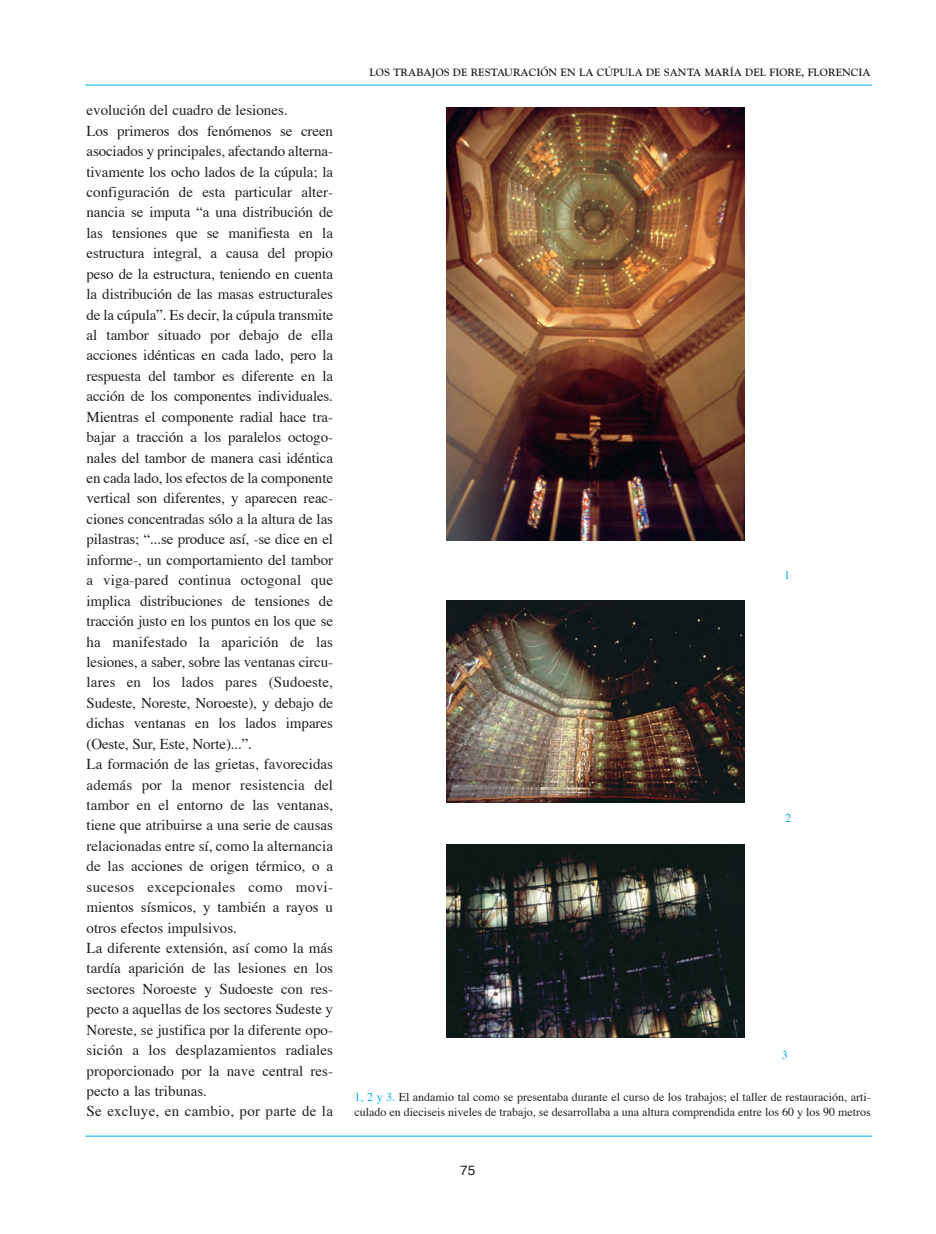
<style>
.page{position:relative;width:936px;height:1234px;background:#fff}
.page>*{position:absolute;margin:0;border:0;box-sizing:border-box;transform-origin:0 0}
.t1{font:15px/20.4px "Times";letter-spacing:-.005em;color:#231f20}
.t2{font:13.5px "Helvetica";color:#231f20}
.t3{font:12px/15px "Times";color:#231f20}
.t4{font:12px "Times";color:#00aeef}
.t5{font:700 10.5px "Goudy";color:#231f20}
.s1{color:#00aeef}
</style>
<div class="page">
<hr style="left:85px;top:85px;width:787px;height:1px;background:#00aeef">
<hr style="left:85px;top:1135px;width:787px;height:1px;background:#00aeef">
<img style="left:446px;top:108px;width:298px;height:433px">
<img style="left:446px;top:600px;width:298px;height:202px">
<img style="left:446px;top:844px;width:298px;height:192px">
<p class="t1" style="left:87px;top:101px;width:248px">evolución del cuadro de lesiones.<br>Los primeros dos fenómenos se creen asociados y principales, afectando alterna&shy;tivamente los ocho lados de la cúpula; la configuración de esta particular alter&shy;nancia se imputa “a una distribución de las tensiones que se manifiesta en la estructura integral, a causa del propio peso de la estructura, teniendo en cuenta la distribución de las masas estructurales de la cúpula”. Es decir, la cúpula transmite al tambor situado por debajo de ella acciones idénticas en cada lado, pero la respuesta del tambor es diferente en la acción de los componentes individuales.<br>Mientras el componente radial hace tra&shy;bajar a tracción a los paralelos octogo&shy;nales del tambor de manera casi idéntica en cada lado, los efectos de la componente vertical son diferentes, y aparecen reac&shy;ciones concentradas sólo a la altura de las pilastras; “...se produce así, -se dice en el informe-, un comportamiento del tambor a viga-pared continua octogonal que implica distribuciones de tensiones de tracción justo en los puntos en los que se ha manifestado la aparición de las lesiones, a saber, sobre las ventanas circu&shy;lares en los lados pares (Sudoeste, Sudeste, Noreste, Noroeste), y debajo de dichas ventanas en los lados impares (Oeste, Sur, Este, Norte)...”.<br>La formación de las grietas, favorecidas además por la menor resistencia del tambor en el entorno de las ventanas, tiene que atribuirse a una serie de causas relacionadas entre sí, como la alternancia de las acciones de origen térmico, o a sucesos excepcionales como movi&shy;mientos sísmicos, y también a rayos u otros efectos impulsivos.<br>La diferente extensión, así como la más tardía aparición de las lesiones en los sectores Noroeste y Sudoeste con res&shy;pecto a aquellas de los sectores Sudeste y Noreste, se justifica por la diferente opo&shy;sición a los desplazamientos radiales proporcionado por la nave central res&shy;pecto a las tribunas.<br>Se excluye, en cambio, por parte de la</p>
<p class="t5" style="left:369px;top:66px;width:503px">LOS TRABAJOS DE RESTAURACIÓN EN LA CÚPULA DE SANTA MARÍA DEL FIORE, FLORENCIA</p>
<p class="t4" style="left:784px;top:569px;width:7px">1</p>
<p class="t4" style="left:785px;top:813px;width:7px">2</p>
<p class="t4" style="left:781px;top:1049px;width:7px">3</p>
<p class="t3" style="left:354px;top:1089px;width:517px"><span class="s1">1, 2 y 3.</span> El andamio tal como se presentaba durante el curso de los trabajos; el taller de restauración, arti&shy;culado en dieciseis niveles de trabajo, se desarrollaba a una altura comprendida entre los 60 y los 90 metros</p>
<p class="t2" style="left:460px;top:1163px;width:17px">75</p>
</div>
